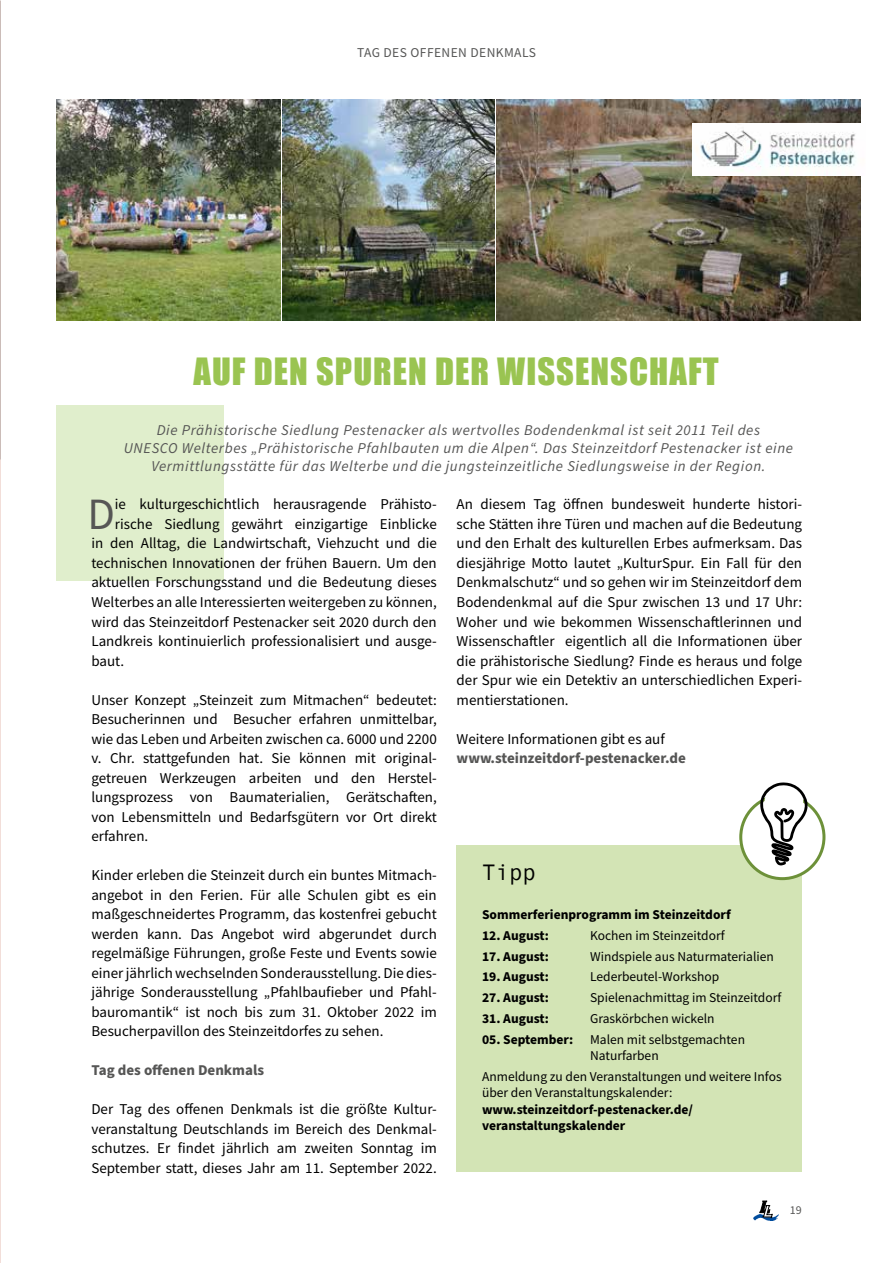
<style>
.page{position:relative;width:893px;height:1263px;background:#fff}
.page>*{position:absolute;margin:0;border:0;box-sizing:border-box;transform-origin:0 0}
.t1{font:44.7px "Source Sans Pro";color:#565655}
.t2{font:34.5px "Impact";letter-spacing:.03em;color:#9ac451}
.t3{font:22.5px "Andale Mono";color:#000}
.t4{font:15px/19.5px "Source Sans Pro";color:#000;text-align:justify}
.t5{font:italic 15px/18px "Source Sans Pro";letter-spacing:.04em;color:#565655;text-align:center}
.t6{font:700 15px "Source Sans Pro";color:#565655}
.t7{font:13.5px/16.5px "Source Sans Pro";color:#000}
.t8{font:700 13.5px/16.5px "Source Sans Pro";color:#000}
.t9{font:13.5px "Source Sans Pro";letter-spacing:.03em;color:#565655}
.t10{font:12px "Source Sans Pro";color:#565655}
.s1{font-weight:700}
</style>
<div class="page">
<img style="left:57px;top:100px;width:224px;height:220px">
<div style="left:57px;top:405px;width:167px;height:176px;background:#e0eecc"></div>
<img style="left:753px;top:1200px;width:25px;height:20px">
<svg style="left:760px;top:1201px;width:12px;height:17px"></svg>
<img style="left:0;top:0;width:1px;height:460px">
<img style="left:497px;top:100px;width:363px;height:220px">
<img style="left:283px;top:100px;width:212px;height:220px">
<div style="left:457px;top:845px;width:345px;height:327px;background:#d3e4b5"></div>
<div style="left:741px;top:795px;width:83px;height:84px;background:#fff;border-radius:50%"></div>
<div style="left:739px;top:794px;width:86px;height:86px;border:3px solid #6d9139;border-radius:50%"></div>
<svg style="left:760px;top:782px;width:48px;height:83px"></svg>
<img style="left:692px;top:124px;width:168px;height:51px">
<p class="t9" style="left:357px;top:44px;width:180px">TAG DES OFFENEN DENKMALS</p>
<h2 class="t2" style="left:193px;top:345px;width:527px">AUF DEN SPUREN DER WISSENSCHAFT</h2>
<p class="t5" style="left:124px;top:421px;width:671px">Die Prähistorische Siedlung Pestenacker als wertvolles Bodendenkmal ist seit 2011 Teil des<br>UNESCO Welterbes „Prähistorische Pfahlbauten um die Alpen“. Das Steinzeitdorf Pestenacker ist eine<br>Vermittlungsstätte für das Welterbe und die jungsteinzeitliche Siedlungsweise in der Region.</p>
<h1 class="t1" style="left:87px;top:486px;width:29px">D</h1>
<p class="t4" style="left:115px;top:495px;width:323px">ie kulturgeschichtlich herausragende Prähisto-</p>
<p class="t4" style="left:115px;top:514px;width:323px">rische Siedlung gewährt einzigartige Einblicke</p>
<p class="t4" style="left:91px;top:534px;width:347px">in den Alltag, die Landwirtschaft, Viehzucht und die</p>
<p class="t4" style="left:91px;top:553px;width:347px">technischen Innovationen der frühen Bauern. Um den</p>
<p class="t4" style="left:91px;top:573px;width:347px">aktuellen Forschungsstand und die Bedeutung dieses</p>
<p class="t4" style="left:91px;top:592px;width:347px">Welterbes an alle Interessierten weitergeben zu können,</p>
<p class="t4" style="left:91px;top:612px;width:347px">wird das Steinzeitdorf Pestenacker seit 2020 durch den</p>
<p class="t4" style="left:91px;top:631px;width:347px">Landkreis kontinuierlich professionalisiert und ausge-</p>
<p class="t4" style="left:91px;top:651px;width:34px">baut.</p>
<p class="t4" style="left:91px;top:690px;width:347px">Unser Konzept „Steinzeit zum Mitmachen“ bedeutet:<br>Besucherinnen und Besucher erfahren unmittelbar, wie das Leben und Arbeiten zwischen ca. 6000 und 2200 v. Chr. stattgefunden hat. Sie können mit original&shy;getreuen Werkzeugen arbeiten und den Herstel&shy;lungsprozess von Baumaterialien, Gerätschaften, von Lebensmitteln und Bedarfsgütern vor Ort direkt erfahren.</p>
<p class="t4" style="left:91px;top:865px;width:347px">Kinder erleben die Steinzeit durch ein buntes Mitmach&shy;angebot in den Ferien. Für alle Schulen gibt es ein maßgeschneidertes Programm, das kostenfrei gebucht werden kann. Das Angebot wird abgerundet durch regelmäßige Führungen, große Feste und Events sowie einer jährlich wechselnden Sonderausstellung. Die dies&shy;jährige Sonderausstellung „Pfahlbaufieber und Pfahl&shy;bauromantik“ ist noch bis zum 31. Oktober 2022 im Besucherpavillon des Steinzeitdorfes zu sehen.</p>
<p class="t6" style="left:91px;top:1060px;width:174px">Tag des offenen Denkmals</p>
<p class="t4" style="left:91px;top:1099px;width:347px">Der Tag des offenen Denkmals ist die größte Kultur&shy;veranstaltung Deutschlands im Bereich des Denkmal&shy;schutzes. Er findet jährlich am zweiten Sonntag im September statt, dieses Jahr am 11. September 2022.</p>
<p class="t4" style="left:457px;top:495px;width:347px">An diesem Tag öffnen bundesweit hunderte histori&shy;sche Stätten ihre Türen und machen auf die Bedeutung und den Erhalt des kulturellen Erbes aufmerksam. Das diesjährige Motto lautet „KulturSpur. Ein Fall für den Denkmalschutz“ und so gehen wir im Steinzeitdorf dem Bodendenkmal auf die Spur zwischen 13 und 17 Uhr:<br>Woher und wie bekommen Wissenschaftlerinnen und Wissenschaftler eigentlich all die Informationen über die prähistorische Siedlung? Finde es heraus und folge der Spur wie ein Detektiv an unterschiedlichen Experi&shy;mentierstationen.</p>
<p class="t4" style="left:457px;top:729px;width:210px">Weitere Informationen gibt es auf</p>
<p class="t6" style="left:457px;top:748px;width:231px">www.steinzeitdorf-pestenacker.de</p>
<h3 class="t3" style="left:482px;top:858px;width:55px">Tipp</h3>
<p class="t8" style="left:482px;top:907px;width:250px">Sommerferienprogramm im Steinzeitdorf</p>
<p class="t8" style="left:482px;top:927px;width:68px">12. August:</p>
<p class="t7" style="left:590px;top:927px;width:136px">Kochen im Steinzeitdorf</p>
<p class="t8" style="left:482px;top:948px;width:68px">17. August:</p>
<p class="t7" style="left:590px;top:948px;width:185px">Windspiele aus Naturmaterialien</p>
<p class="t8" style="left:482px;top:969px;width:68px">19. August:</p>
<p class="t7" style="left:590px;top:968px;width:131px">Lederbeutel-Workshop</p>
<p class="t8" style="left:482px;top:990px;width:68px">27. August:</p>
<p class="t7" style="left:590px;top:989px;width:193px">Spielenachmittag im Steinzeitdorf</p>
<p class="t8" style="left:482px;top:1010px;width:68px">31. August:</p>
<p class="t7" style="left:590px;top:1010px;width:126px">Graskörbchen wickeln</p>
<p class="t7" style="left:590px;top:1031px;width:156px;text-indent:-108px"><span class="s1">05. September:</span> Malen mit selbstgemachten<br>Naturfarben</p>
<p class="t7" style="left:482px;top:1068px;width:301px">Anmeldung zu den Veranstaltungen und weitere Infos über den Veranstaltungskalender:</p>
<p class="t8" style="left:482px;top:1101px;width:212px">www.steinzeitdorf-pestenacker.de/ veranstaltungskalender</p>
<p class="t10" style="left:790px;top:1202px;width:13px">19</p>
</div>
